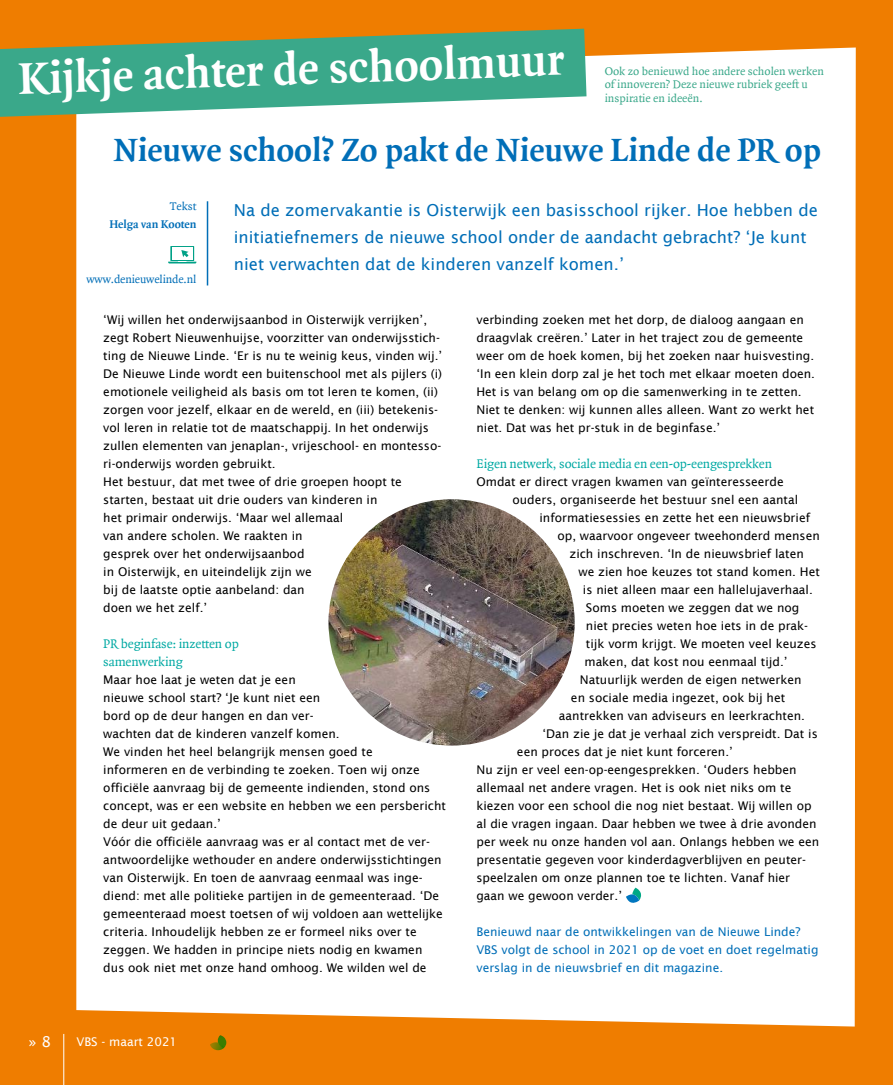
<style>
.page{position:relative;width:893px;height:1085px;background:#fff}
.page>*{position:absolute;margin:0;border:0;box-sizing:border-box;transform-origin:0 0}
.t1{font:700 47.55px "Quadraat";color:#fff}
.t2{font:700 34.5px "Quadraat";color:#006eb7}
.t3{font:16.5px/27px "Lucida Sans";color:#006eb7}
.t4{font:15px "Lucida Sans";color:#fff}
.t5{font:13.5px/18px "Quadraat";letter-spacing:-.01em;color:#00a9a3}
.t6{font:12px/18px "Lucida Sans";color:#000}
.t7{font:12px/18px "Lucida Sans";color:#006eb7}
.t8{font:12px/13.5px "Quadraat";color:#3aa88a}
.t9{font:12px "Quadraat";letter-spacing:-.01em;color:#006eb7}
.t10{font:700 12px "Quadraat";color:#006eb7}
.t11{font:12px "Lucida Sans";color:#fff}
</style>
<div class="page">
<div style="left:0;top:0;width:893px;height:1084px;background:#ef7d00"></div>
<div style="left:76px;top:47px;width:780px;height:979px;background:#fff"></div>
<hr style="left:64px;top:1033px;width:1px;height:51px;background:#fff">
<svg style="left:210px;top:1035px;width:16px;height:15px"></svg>
<svg style="left:0;top:28px;width:655px;height:125px;background:#9dc2a2"></svg>
<svg style="left:626px;top:887px;width:15px;height:15px"></svg>
<div style="left:170px;top:246px;width:24px;height:15px;background:#00a187"></div>
<svg style="left:168px;top:247px;width:28px;height:16px"></svg>
<hr style="left:207px;top:201px;width:1px;height:84px;background:#006eb7">
<img style="left:328px;top:499px;width:247px;height:246px;border-radius:123px">
<h1 class="t1" style="left:18px;top:54px;width:548px;rotate:-2deg">Kijkje achter de schoolmuur</h1>
<p class="t8" style="left:605px;top:65px;width:221px">Ook zo benieuwd hoe andere scholen werken of innoveren? Deze nieuwe rubriek geeft u inspiratie en ideeën.</p>
<h2 class="t2" style="left:113px;top:132px;width:709px">Nieuwe school? Zo pakt de Nieuwe Linde de PR op</h2>
<p class="t9" style="left:170px;top:200px;width:28px">Tekst</p>
<p class="t10" style="left:109px;top:218px;width:89px">Helga van Kooten</p>
<p class="t9" style="left:86px;top:272px;width:111px">www.denieuwelinde.nl</p>
<h3 class="t3" style="left:234px;top:196px;width:585px">Na de zomervakantie is Oisterwijk een basisschool rijker. Hoe hebben de initiatiefnemers de nieuwe school onder de aandacht gebracht? ‘Je kunt niet verwachten dat de kinderen vanzelf komen.’</h3>
<p class="t6" style="left:103px;top:310px;width:341px">‘Wij willen het onderwijsaanbod in Oisterwijk verrijken’, zegt Robert Nieuwenhuijse, voorzitter van onderwijsstich&shy;ting de Nieuwe Linde. ‘Er is nu te weinig keus, vinden wij.’ De Nieuwe Linde wordt een buitenschool met als pijlers (i) emotionele veiligheid als basis om tot leren te komen, (ii) zorgen voor jezelf, elkaar en de wereld, en (iii) betekenis&shy;vol leren in relatie tot de maatschappij. In het onderwijs zullen elementen van jenaplan-, vrijeschool- en montesso&shy;ri-onderwijs worden gebruikt.<br>Het bestuur, dat met twee of drie groepen hoopt te starten, bestaat uit drie ouders van kinderen in<br>het primair onderwijs. ‘Maar wel allemaal<br>van andere scholen. We raakten in<br>gesprek over het onderwijsaanbod<br>in Oisterwijk, en uiteindelijk zijn we<br>bij de laatste optie aanbeland: dan<br>doen we het zelf.’</p>
<p class="t5" style="left:103px;top:635px;width:137px">PR beginfase: inzetten op samenwerking</p>
<p class="t6" style="left:103px;top:670px;width:344px">Maar hoe laat je weten dat je een<br>nieuwe school start? ‘Je kunt niet een<br>bord op de deur hangen en dan ver-<br>wachten dat de kinderen vanzelf komen.<br>We vinden het heel belangrijk mensen goed te<br>informeren en de verbinding te zoeken. Toen wij onze officiële aanvraag bij de gemeente indienden, stond ons concept, was er een website en hebben we een persbericht de deur uit gedaan.’<br>Vóór die officiële aanvraag was er al contact met de ver&shy;antwoordelijke wethouder en andere onderwijsstichtingen van Oisterwijk. En toen de aanvraag eenmaal was inge&shy;diend: met alle politieke partijen in de gemeenteraad. ‘De gemeenteraad moest toetsen of wij voldoen aan wettelijke criteria. Inhoudelijk hebben ze er formeel niks over te zeggen. We hadden in principe niets nodig en kwamen dus ook niet met onze hand omhoog. We wilden wel de</p>
<p class="t4" style="left:29px;top:1032px;width:24px">» 8</p>
<p class="t11" style="left:77px;top:1035px;width:102px">VBS - maart 2021</p>
<p class="t6" style="left:476px;top:310px;width:340px">verbinding zoeken met het dorp, de dialoog aangaan en draagvlak creëren.’ Later in het traject zou de gemeente weer om de hoek komen, bij het zoeken naar huisvesting. ‘In een klein dorp zal je het toch met elkaar moeten doen.<br>Het is van belang om op die samenwerking in te zetten.<br>Niet te denken: wij kunnen alles alleen. Want zo werkt het niet. Dat was het pr-stuk in de beginfase.’</p>
<p class="t5" style="left:476px;top:455px;width:297px">Eigen netwerk, sociale media en een-op-eengesprekken</p>
<p class="t6" style="left:476px;top:472px;width:309px">Omdat er direct vragen kwamen van geïnteresseerde</p>
<p class="t6" style="left:512px;top:490px;width:287px">ouders, organiseerde het bestuur snel een aantal</p>
<p class="t6" style="left:539px;top:508px;width:272px">informatiesessies en zette het een nieuwsbrief</p>
<p class="t6" style="left:557px;top:526px;width:264px">op, waarvoor ongeveer tweehonderd mensen</p>
<p class="t6" style="left:569px;top:544px;width:236px">zich inschreven. ‘In de nieuwsbrief laten</p>
<p class="t6" style="left:578px;top:562px;width:243px">we zien hoe keuzes tot stand komen. Het</p>
<p class="t6" style="left:583px;top:580px;width:231px">is niet alleen maar een hallelujaverhaal.</p>
<p class="t6" style="left:586px;top:598px;width:215px">Soms moeten we zeggen dat we nog</p>
<p class="t6" style="left:586px;top:616px;width:224px">niet precies weten hoe iets in de prak-</p>
<p class="t6" style="left:586px;top:634px;width:232px">tijk vorm krijgt. We moeten veel keuzes</p>
<p class="t6" style="left:584px;top:652px;width:205px">maken, dat kost nou eenmaal tijd.’</p>
<p class="t6" style="left:580px;top:670px;width:223px">Natuurlijk werden de eigen netwerken</p>
<p class="t6" style="left:571px;top:688px;width:216px">en sociale media ingezet, ook bij het</p>
<p class="t6" style="left:559px;top:706px;width:247px">aantrekken van adviseurs en leerkrachten.</p>
<p class="t6" style="left:542px;top:724px;width:277px">‘Dan zie je dat je verhaal zich verspreidt. Dat is</p>
<p class="t6" style="left:517px;top:742px;width:217px">een proces dat je niet kunt forceren.’</p>
<p class="t6" style="left:476px;top:760px;width:322px">Nu zijn er veel een-op-eengesprekken. ‘Ouders hebben</p>
<p class="t6" style="left:476px;top:778px;width:316px">allemaal net andere vragen. Het is ook niet niks om te</p>
<p class="t6" style="left:476px;top:796px;width:337px">kiezen voor een school die nog niet bestaat. Wij willen op</p>
<p class="t6" style="left:476px;top:814px;width:342px">al die vragen ingaan. Daar hebben we twee à drie avonden</p>
<p class="t6" style="left:476px;top:832px;width:344px">per week nu onze handen vol aan. Onlangs hebben we een</p>
<p class="t6" style="left:476px;top:850px;width:331px">presentatie gegeven voor kinderdagverblijven en peuter-</p>
<p class="t6" style="left:476px;top:868px;width:315px">speelzalen om onze plannen toe te lichten. Vanaf hier</p>
<p class="t6" style="left:476px;top:886px;width:147px">gaan we gewoon verder.’</p>
<p class="t7" style="left:476px;top:922px;width:343px">Benieuwd naar de ontwikkelingen van de Nieuwe Linde?<br>VBS volgt de school in 2021 op de voet en doet regelmatig verslag in de nieuwsbrief en dit magazine.</p>
</div>
